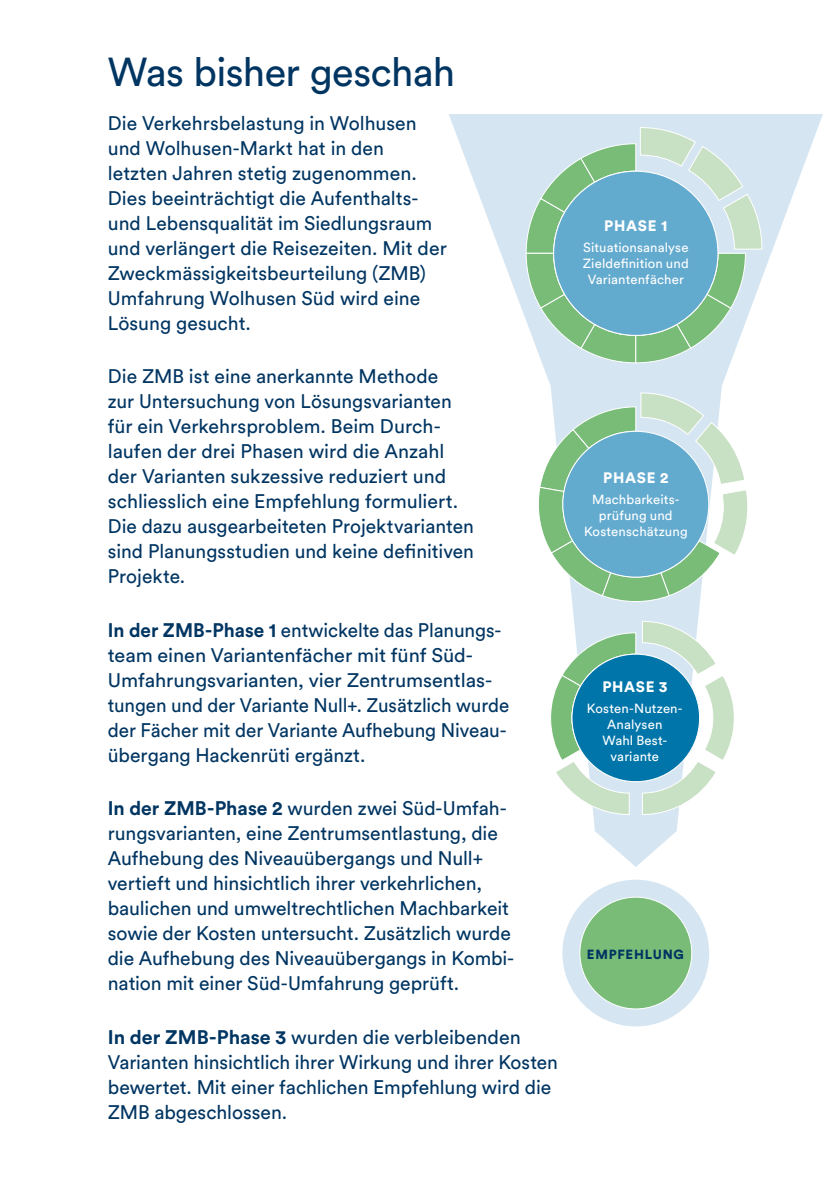
<style>
.page{position:relative;width:840px;height:1191px;background:#fff}
.page>*{position:absolute;margin:0;border:0;box-sizing:border-box;transform-origin:0 0}
.t1{font:40px "Circular Std";letter-spacing:-.015em;color:#003562}
.t2{font:19.4px/25px "Circular Std";color:#003562}
.t3{font:900 15px "Circular Std";letter-spacing:.045em;color:#fff}
.t4{font:13.2px/16px "Circular Std";letter-spacing:.01em;color:#fff;text-align:center}
.t5{font:900 13.2px "Circular Std";letter-spacing:.06em;color:#003562}
.s1{font-weight:700}
</style>
<div class="page">
<svg style="left:449px;top:114px;width:373px;height:753px"></svg>
<div style="left:562px;top:879px;width:146px;height:147px;background:#d5e6f2;border-radius:50%"></div>
<svg style="left:525px;top:128px;width:237px;height:236px;background:#b8d9c5"></svg>
<div style="left:553px;top:171px;width:164px;height:164px;background:#63aacf;border-radius:50%"></div>
<div style="left:579px;top:897px;width:112px;height:112px;background:#79bc78;border-radius:50%"></div>
<svg style="left:537px;top:393px;width:211px;height:209px"></svg>
<div style="left:562px;top:431px;width:146px;height:146px;background:#63aacf;border-radius:50%"></div>
<svg style="left:549px;top:620px;width:185px;height:195px"></svg>
<div style="left:571px;top:654px;width:128px;height:127px;background:#0075a9;border-radius:50%"></div>
<h1 class="t1" style="left:108px;top:51px;width:348px">Was bisher geschah</h1>
<p class="t2" style="left:108px;top:111px;width:340px">Die Verkehrsbelastung in Wolhusen und Wolhusen-Markt hat in den letzten Jahren stetig zugenommen.<br>Dies beeinträchtigt die Aufenthalts&shy;und Lebensqualität im Siedlungsraum und verlängert die Reisezeiten. Mit der Zweckmässigkeitsbeurteilung (ZMB)<br>Umfahrung Wolhusen Süd wird eine Lösung gesucht.</p>
<p class="t2" style="left:108px;top:364px;width:367px">Die ZMB ist eine anerkannte Methode<br>zur Untersuchung von Lösungsvarianten für ein Verkehrsproblem. Beim Durch&shy;laufen der drei Phasen wird die Anzahl der Varianten sukzessive reduziert und schliesslich eine Empfehlung formuliert.<br>Die dazu ausgearbeiteten Projektvarianten sind Planungsstudien und keine definitiven Projekte.</p>
<p class="t2" style="left:108px;top:617px;width:403px"><span class="s1">In der ZMB-Phase 1</span> entwickelte das Planungs&shy;team einen Variantenfächer mit fünf Süd-Umfahrungsvarianten, vier Zentrumsentlas&shy;tungen und der Variante Null+. Zusätzlich wurde der Fächer mit der Variante Aufhebung Niveau&shy;übergang Hackenrüti ergänzt.</p>
<p class="t2" style="left:108px;top:796px;width:407px"><span class="s1">In der ZMB-Phase 2</span> wurden zwei Süd-Umfah&shy;rungsvarianten, eine Zentrumsentlastung, die Aufhebung des Niveauübergangs und Null+ vertieft und hinsichtlich ihrer verkehrlichen, baulichen und umweltrechtlichen Machbarkeit sowie der Kosten untersucht. Zusätzlich wurde die Aufhebung des Niveauübergangs in Kombi&shy;nation mit einer Süd-Umfahrung geprüft.</p>
<p class="t2" style="left:108px;top:1024px;width:451px"><span class="s1">In der ZMB-Phase 3</span> wurden die verbleibenden Varianten hinsichtlich ihrer Wirkung und ihrer Kosten bewertet. Mit einer fachlichen Empfehlung wird die ZMB abgeschlossen.</p>
<p class="t3" style="left:604px;top:217px;width:65px">PHASE 1</p>
<p class="t4" style="left:582px;top:239px;width:107px">Situationsanalyse<br>Zieldefinition und<br>Variantenfächer</p>
<p class="t3" style="left:603px;top:469px;width:67px">PHASE 2</p>
<p class="t4" style="left:583px;top:491px;width:105px">Machbarkeits&shy;prüfung und<br>Kostenschätzung</p>
<p class="t3" style="left:602px;top:678px;width:66px">PHASE 3</p>
<p class="t4" style="left:586px;top:700px;width:97px">Kosten-Nutzen-<br>Analysen<br>Wahl Best&shy;variante</p>
<p class="t5" style="left:586px;top:946px;width:99px">EMPFEHLUNG</p>
</div>
